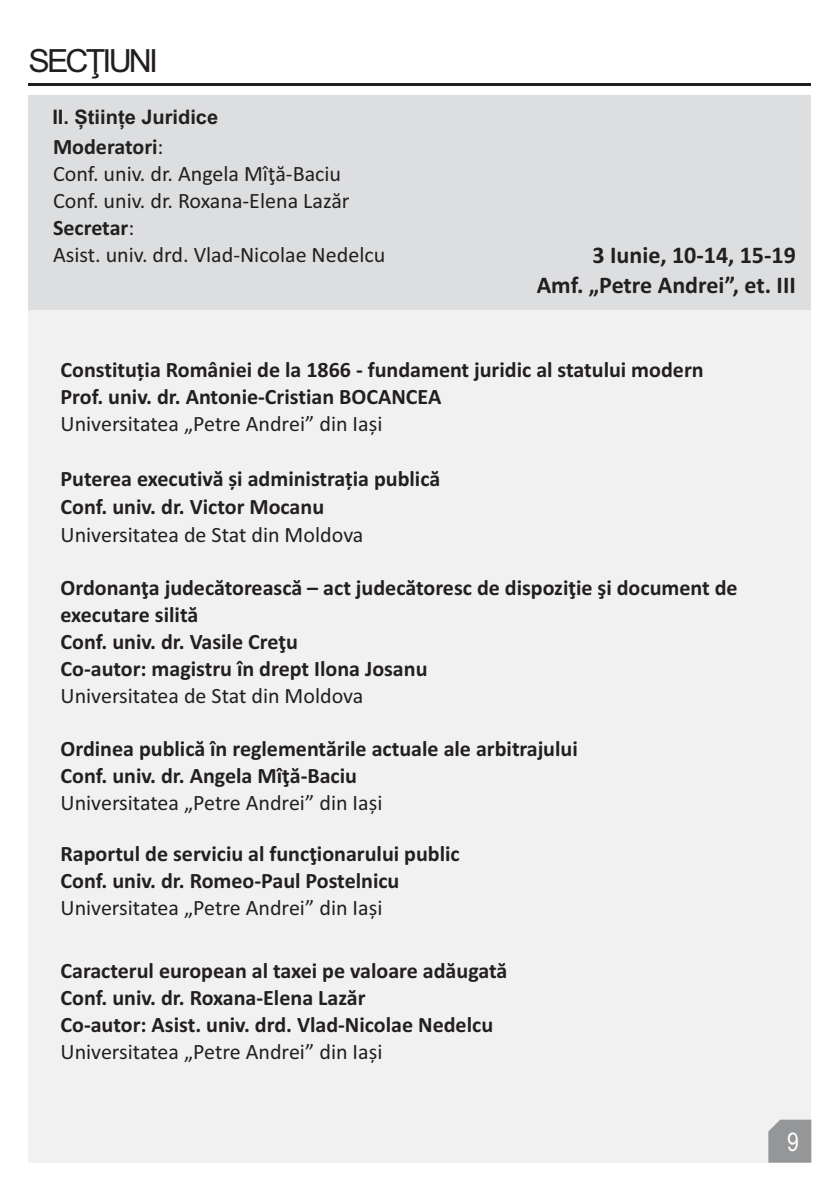
<style>
.page{position:relative;width:840px;height:1191px;background:#fff}
.page>*{position:absolute;margin:0;border:0;box-sizing:border-box;transform-origin:0 0}
.t1{font:32px "Arial";letter-spacing:-.09em;color:#231f20}
.t2{font:25.8px "Arial Narrow";color:#fff}
.t3{font:700 24px/29.2px "Calibri";color:#231f20;text-align:right}
.t4{font:700 22px/26.8px "Calibri";color:#231f20}
.t5{font:22px/26.8px "Calibri";color:#231f20}
.t6{font:700 20px "Arial";color:#231f20}
.s1{font-weight:700}
</style>
<div class="page">
<hr style="left:29px;top:83px;width:781px;height:3px;background:#231f20">
<div style="left:29px;top:95px;width:781px;height:1067px;background:#f1f1f2"></div>
<div style="left:29px;top:95px;width:781px;height:214px;background:#dddedf"></div>
<svg style="left:768px;top:1119px;width:42px;height:43px;background:#999b9d"></svg>
<h1 class="t1" style="left:29px;top:49px;width:131px">SECŢIUNI</h1>
<p class="t6" style="left:52px;top:110px;width:167px">II. Științe Juridice</p>
<p class="t5" style="left:53px;top:135px;width:333px"><span class="s1">Moderatori</span>:<br>Conf. univ. dr. Angela Mîţă-Baciu<br>Conf. univ. dr. Roxana-Elena Lazăr<br><span class="s1">Secretar</span>:<br>Asist. univ. drd. Vlad-Nicolae Nedelcu</p>
<p class="t3" style="left:536px;top:243px;width:260px">3 Iunie, 10-14, 15-19<br>Amf. „Petre Andrei”, et. III</p>
<p class="t4" style="left:60px;top:358px;width:644px">Constituția României de la 1866 - fundament juridic al statului modern<br>Prof. univ. dr. Antonie-Cristian BOCANCEA</p>
<p class="t5" style="left:60px;top:412px;width:323px">Universitatea „Petre Andrei” din Iași</p>
<p class="t4" style="left:60px;top:467px;width:381px;line-height:27.6px">Puterea executivă și administrația publică<br>Conf. univ. dr. Victor Mocanu</p>
<p class="t5" style="left:60px;top:522px;width:304px">Universitatea de Stat din Moldova</p>
<p class="t4" style="left:60px;top:576px;width:678px">Ordonanţa judecătorească – act judecătoresc de dispoziţie şi document de executare silită<br>Conf. univ. dr. Vasile Creţu<br>Co-autor: magistru în drept Ilona Josanu</p>
<p class="t5" style="left:60px;top:684px;width:304px">Universitatea de Stat din Moldova</p>
<p class="t4" style="left:60px;top:737px;width:518px">Ordinea publică în reglementările actuale ale arbitrajului<br>Conf. univ. dr. Angela Mîţă-Baciu</p>
<p class="t5" style="left:60px;top:791px;width:323px">Universitatea „Petre Andrei” din Iași</p>
<p class="t4" style="left:60px;top:842px;width:400px">Raportul de serviciu al funcţionarului public<br>Conf. univ. dr. Romeo-Paul Postelnicu</p>
<p class="t5" style="left:60px;top:896px;width:323px">Universitatea „Petre Andrei” din Iași</p>
<p class="t4" style="left:60px;top:959px;width:448px">Caracterul european al taxei pe valoare adăugată<br>Conf. univ. dr. Roxana-Elena Lazăr<br>Co-autor: Asist. univ. drd. Vlad-Nicolae Nedelcu</p>
<p class="t5" style="left:60px;top:1039px;width:323px">Universitatea „Petre Andrei” din Iași</p>
<p class="t2" style="left:786px;top:1132px;width:13px">9</p>
</div>
